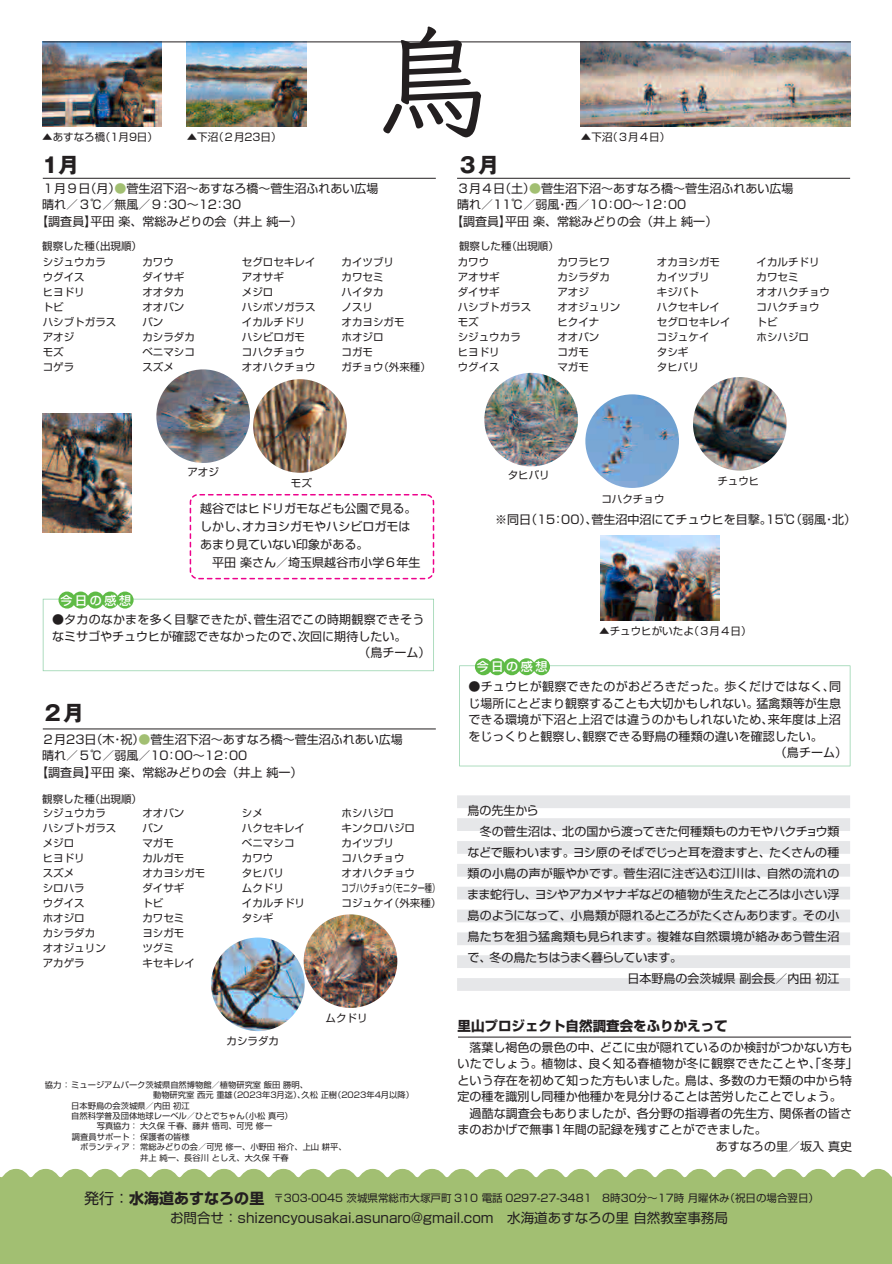
<style>
.page{position:relative;width:892px;height:1264px;background:#fff}
.page>*{position:absolute;margin:0;border:0;box-sizing:border-box;transform-origin:0 0}
.t1{font:600 120px "Klee";color:#231f20}
.t2{font:700 21px "Gothic MB101 Pro";color:#231f20}
.t3{font:13.5px "Shin Go Pro";color:#231f20}
.t4{font:700 13.5px "Shin Go Pro";color:#231f20}
.t5{font:12px/18px "Shin Go Pro";color:#231f20}
.t6{font:12px "Shin Go Pro";letter-spacing:.02em;color:#231f20}
.t7{font:12px "Shin Go Pro";letter-spacing:.03em;color:#231f20}
.t8{font:500 12px "Shin Go Pro";letter-spacing:.22em;color:#fff}
.t9{font:10.5px/15px "Shin Go Pro";color:#231f20}
.t10{font:8.25px "Shin Go Pro";color:#231f20}
.s1{color:#a2bf72}
.s2{font-size:15px}
.s3{font-weight:700;font-size:15px}
</style>
<div class="page">
<img style="left:580px;top:43px;width:270px;height:84px">
<img style="left:42px;top:43px;width:119px;height:84px">
<img style="left:187px;top:43px;width:119px;height:84px">
<div style="left:0;top:1177px;width:891px;height:87px;background:#a2bf72"></div>
<svg style="left:1px;top:1168px;width:890px;height:10px"></svg>
<div style="left:457px;top:795px;width:392px;height:13px;background:#e6e7e9"></div>
<div style="left:457px;top:818px;width:392px;height:13px;background:#e6e7e9"></div>
<div style="left:457px;top:841px;width:392px;height:13px;background:#e6e7e9"></div>
<div style="left:457px;top:864px;width:392px;height:12px;background:#e6e7e9"></div>
<div style="left:457px;top:886px;width:392px;height:13px;background:#e6e7e9"></div>
<div style="left:457px;top:909px;width:392px;height:13px;background:#e6e7e9"></div>
<div style="left:457px;top:932px;width:392px;height:13px;background:#e6e7e9"></div>
<div style="left:457px;top:955px;width:392px;height:13px;background:#e6e7e9"></div>
<div style="left:457px;top:978px;width:392px;height:13px;background:#e6e7e9"></div>
<hr style="left:43px;top:178px;width:392px;height:1px;background:#231f20">
<hr style="left:457px;top:178px;width:392px;height:1px;background:#231f20">
<hr style="left:458px;top:1036px;width:392px;height:1px;background:#231f20">
<hr style="left:43px;top:728px;width:392px;height:1px;background:#231f20">
<hr style="left:42px;top:42px;width:808px;height:1px;background:#231f20">
<img style="left:42px;top:413px;width:90px;height:119px">
<img style="left:600px;top:535px;width:119px;height:85px">
<img style="left:156px;top:369px;width:94px;height:94px;border-radius:47px">
<img style="left:211px;top:937px;width:93px;height:94px;border-radius:47px">
<img style="left:303px;top:914px;width:94px;height:94px;border-radius:47px">
<img style="left:253px;top:379px;width:93px;height:94px;border-radius:47px">
<img style="left:484px;top:373px;width:93px;height:93px;border-radius:47px">
<img style="left:692px;top:377px;width:94px;height:93px;border-radius:47px">
<img style="left:585px;top:394px;width:93px;height:94px;border-radius:47px">
<svg style="left:189px;top:494px;width:245px;height:85px"></svg>
<svg style="left:43px;top:599px;width:391px;height:72px"></svg>
<div style="left:72px;top:591px;width:17px;height:17px;background:#5fbb46;border-radius:50%"></div>
<div style="left:58px;top:591px;width:17px;height:17px;background:#5fbb46;border-radius:50%"></div>
<div style="left:87px;top:591px;width:17px;height:17px;background:#5fbb46;border-radius:50%"></div>
<div style="left:102px;top:591px;width:17px;height:17px;background:#5fbb46;border-radius:50%"></div>
<div style="left:116px;top:591px;width:17px;height:17px;background:#5fbb46;border-radius:50%"></div>
<svg style="left:459px;top:665px;width:390px;height:101px"></svg>
<div style="left:488px;top:658px;width:17px;height:17px;background:#5fbb46;border-radius:50%"></div>
<div style="left:474px;top:658px;width:17px;height:17px;background:#5fbb46;border-radius:50%"></div>
<div style="left:503px;top:658px;width:17px;height:17px;background:#5fbb46;border-radius:50%"></div>
<div style="left:518px;top:658px;width:17px;height:17px;background:#5fbb46;border-radius:50%"></div>
<div style="left:532px;top:658px;width:17px;height:17px;background:#5fbb46;border-radius:50%"></div>
<h1 class="t1" style="left:374px;top:5px;width:121px">鳥</h1>
<p class="t9" style="left:42px;top:129px;width:117px">▲あすなろ橋（1月9日）</p>
<p class="t9" style="left:187px;top:129px;width:96px">▲下沼（２月23日）</p>
<p class="t9" style="left:580px;top:129px;width:91px">▲下沼（３月４日）</p>
<h2 class="t2" style="left:42px;top:147px;width:38px">1月</h2>
<h2 class="t2" style="left:457px;top:147px;width:43px">３月</h2>
<p class="t5" style="left:42px;top:178px;width:337px">１月９日（月）<span class="s1">●</span>菅生沼下沼～あすなろ橋～菅生沼ふれあい広場</p>
<p class="t5" style="left:42px;top:194px;width:200px">晴れ／３℃／無風／９：30～12：30</p>
<p class="t5" style="left:36px;top:211px;width:267px">【調査員】平田 楽、常総みどりの会（井上 純一）</p>
<p class="t5" style="left:457px;top:178px;width:337px">３月４日（土）<span class="s1">●</span>菅生沼下沼～あすなろ橋～菅生沼ふれあい広場</p>
<p class="t5" style="left:457px;top:194px;width:231px">晴れ／11℃／弱風・西／10：00～12：00</p>
<p class="t5" style="left:451px;top:211px;width:267px">【調査員】平田 楽、常総みどりの会（井上 純一）</p>
<p class="t9" style="left:42px;top:237px;width:101px">観察した種（出現順）</p>
<p class="t9" style="left:459px;top:237px;width:101px">観察した種（出現順）</p>
<p class="t9" style="left:43px;top:253px;width:75px">シジュウカラウグイス<br>ヒヨドリ<br>トビ<br>ハシブトガラスアオジ<br>モズ<br>コゲラ</p>
<p class="t9" style="left:142px;top:253px;width:54px">カワウ<br>ダイサギオオタカオオバンバン<br>カシラダカベニマシコスズメ</p>
<p class="t9" style="left:242px;top:253px;width:75px">セグロセキレイアオサギ<br>メジロ<br>ハシボソガラスイカルチドリハシビロガモコハクチョウオオハクチョウ</p>
<p class="t9" style="left:341px;top:253px;width:91px">カイツブリ<br>カワセミ<br>ハイタカ<br>ノスリ<br>オカヨシガモ<br>ホオジロ<br>コガモ<br>ガチョウ（外来種）</p>
<p class="t9" style="left:457px;top:253px;width:75px">カワウ<br>アオサギ<br>ダイサギ<br>ハシブトガラスモズ<br>シジュウカラヒヨドリ<br>ウグイス</p>
<p class="t9" style="left:557px;top:253px;width:64px">カワラヒワカシラダカアオジ<br>オオジュリンヒクイナ<br>オオバン<br>コガモ<br>マガモ</p>
<p class="t9" style="left:656px;top:253px;width:75px">オカヨシガモカイツブリ<br>キジバト<br>ハクセキレイセグロセキレイコジュケイ<br>タシギ<br>タヒバリ</p>
<p class="t9" style="left:756px;top:253px;width:75px">イカルチドリカワセミ<br>オオハクチョウコハクチョウトビ<br>ホシハジロ</p>
<p class="t9" style="left:187px;top:463px;width:33px">アオジ</p>
<p class="t9" style="left:291px;top:474px;width:22px">モズ</p>
<p class="t8" style="left:60px;top:590px;width:72px">今日の感想</p>
<p class="t5" style="left:200px;top:497px;width:221px">越谷ではヒドリガモなども公園で見る。しかし、オカヨシガモやハシビロガモはあまり見ていない印象がある。<br>　平田 楽さん／埼玉県越谷市小学６年生</p>
<p class="t5" style="left:52px;top:609px;width:374px">●タカのなかまを多く目撃できたが、菅生沼でこの時期観察できそう</p>
<p class="t5" style="left:52px;top:626px;width:355px">なミサゴやチュウヒが確認できなかったので、次回に期待したい。</p>
<p class="t5" style="left:358px;top:642px;width:73px">（鳥チーム）</p>
<h2 class="t2" style="left:42px;top:695px;width:43px">２月</h2>
<p class="t5" style="left:42px;top:728px;width:362px">２月23日（木・祝）<span class="s1">●</span>菅生沼下沼～あすなろ橋～菅生沼ふれあい広場</p>
<p class="t5" style="left:42px;top:745px;width:206px">晴れ／５℃／弱風／10：00～12：00</p>
<p class="t5" style="left:36px;top:761px;width:267px">【調査員】平田 楽、常総みどりの会（井上 純一）</p>
<p class="t9" style="left:43px;top:804px;width:75px">シジュウカラハシブトガラスメジロ<br>ヒヨドリ<br>スズメ<br>シロハラ<br>ウグイス<br>ホオジロ<br>カシラダカ<br>オオジュリンアカゲラ</p>
<p class="t9" style="left:142px;top:804px;width:64px">オオバン<br>バン<br>マガモ<br>カルガモ<br>オカヨシガモダイサギ<br>トビ<br>カワセミ<br>ヨシガモ<br>ツグミ<br>キセキレイ</p>
<p class="t9" style="left:242px;top:804px;width:64px">シメ<br>ハクセキレイベニマシコカワウ<br>タヒバリ<br>ムクドリ<br>イカルチドリタシギ</p>
<p class="t9" style="left:341px;top:804px;width:101px">ホシハジロ<br>キンクロハジロ<br>カイツブリ<br>コハクチョウ<br>オオハクチョウ<br>コブハクチョウ（モニター種）コジュケイ（外来種）</p>
<p class="t9" style="left:42px;top:790px;width:101px">観察した種（出現順）</p>
<p class="t9" style="left:226px;top:1032px;width:54px">カシラダカ</p>
<p class="t9" style="left:325px;top:1009px;width:43px">ムクドリ</p>
<p class="t10" style="left:45px;top:1078px;width:264px">協力 ： ミュージアムパーク茨城県自然博物館／植物研究室 飯田 勝明、</p>
<p class="t10" style="left:153px;top:1088px;width:262px">動物研究室 西元 重雄（2023年3月迄）、久松 正樹（2023年4月以降）</p>
<p class="t10" style="left:71px;top:1099px;width:120px">日本野鳥の会茨城県／内田 初江</p>
<p class="t10" style="left:71px;top:1109px;width:223px">自然科学普及団体地球レーベル／ひとでちゃん（小松 真弓）</p>
<p class="t10" style="left:97px;top:1119px;width:177px">写真協力： 大久保 千春、藤井 悟司、可児 修一</p>
<p class="t10" style="left:72px;top:1130px;width:119px">調査員サポート： 保護者の皆様</p>
<p class="t10" style="left:80px;top:1140px;width:268px">ボランティア： 常総みどりの会／可児 修一、小野田 裕介、上山 耕平、</p>
<p class="t10" style="left:140px;top:1151px;width:150px">井上 純一、長谷川 としえ、大久保 千春</p>
<p class="t9" style="left:507px;top:466px;width:43px">タヒバリ</p>
<p class="t9" style="left:601px;top:490px;width:64px">コハクチョウ</p>
<p class="t9" style="left:717px;top:472px;width:43px">チュウヒ</p>
<p class="t5" style="left:494px;top:509px;width:362px">※同日（15：00）、菅生沼中沼にてチュウヒを目撃。15℃（弱風・北）</p>
<p class="t8" style="left:476px;top:657px;width:72px">今日の感想</p>
<p class="t9" style="left:599px;top:622px;width:154px">▲チュウヒがいたよ（３月４日）</p>
<p class="t6" style="left:468px;top:676px;width:374px">●チュウヒが観察できたのがおどろきだった。歩くだけではなく、同</p>
<p class="t5" style="left:468px;top:692px;width:374px">じ場所にとどまり観察することも大切かもしれない。猛禽類等が生息</p>
<p class="t5" style="left:468px;top:709px;width:374px">できる環境が下沼と上沼では違うのかもしれないため、来年度は上沼</p>
<p class="t5" style="left:468px;top:725px;width:355px">をじっくりと観察し、観察できる野鳥の種類の違いを確認したい。</p>
<p class="t5" style="left:774px;top:742px;width:73px">（鳥チーム）</p>
<p class="t5" style="left:467px;top:799px;width:72px">鳥の先生から</p>
<p class="t5" style="left:467px;top:820px;width:373px">　冬の菅生沼は、北の国から渡ってきた何種類ものカモやハクチョウ類</p>
<p class="t5" style="left:467px;top:841px;width:373px">などで賑わいます。ヨシ原のそばでじっと耳を澄ますと、たくさんの種</p>
<p class="t6" style="left:467px;top:863px;width:373px">類の小鳥の声が賑やかです。菅生沼に注ぎ込む江川は、自然の流れの</p>
<p class="t5" style="left:467px;top:883px;width:374px">まま蛇行し、ヨシやアカメヤナギなどの植物が生えたところは小さい浮</p>
<p class="t5" style="left:467px;top:904px;width:373px">島のようになって、小鳥類が隠れるところがたくさんあります。その小</p>
<p class="t7" style="left:467px;top:926px;width:373px">鳥たちを狙う猛禽類も見られます。複雑な自然環境が絡みあう菅生沼</p>
<p class="t5" style="left:467px;top:946px;width:216px">で、冬の鳥たちはうまく暮らしています。</p>
<p class="t5" style="left:627px;top:967px;width:213px">日本野鳥の会茨城県 副会長／内田 初江</p>
<p class="t4" style="left:457px;top:1015px;width:271px">里山プロジェクト自然調査会をふりかえって</p>
<p class="t5" style="left:457px;top:1036px;width:396px">　落葉し褐色の景色の中、どこに虫が隠れているのか検討がつかない方も</p>
<p class="t6" style="left:457px;top:1053px;width:401px">いたでしょう。植物は、良く知る春植物が冬に観察できたことや、「冬芽」</p>
<p class="t5" style="left:457px;top:1069px;width:396px">という存在を初めて知った方もいました。鳥は、多数のカモ類の中から特</p>
<p class="t5" style="left:457px;top:1086px;width:385px">定の種を識別し同種か他種かを見分けることは苦労したことでしょう。</p>
<p class="t5" style="left:457px;top:1102px;width:396px">　過酷な調査会もありましたが、各分野の指導者の先生方、関係者の皆さ</p>
<p class="t5" style="left:457px;top:1119px;width:311px">まのおかげで無事1年間の記録を残すことができました。</p>
<p class="t5" style="left:715px;top:1135px;width:137px">あすなろの里／坂入 真史</p>
<p class="t9" style="left:84px;top:1189px;width:736px"><span class="s2">発行：</span><span class="s3">水海道あすなろの里</span> 〒303-0045 茨城県常総市大塚戸町 310 電話 0297-27-3481　8時30分～17時 月曜休み（祝日の場合翌日）</p>
<p class="t3" style="left:170px;top:1207px;width:559px">お問合せ：shizencyousakai.asunaro@gmail.com 水海道あすなろの里 自然教室事務局</p>
</div>
